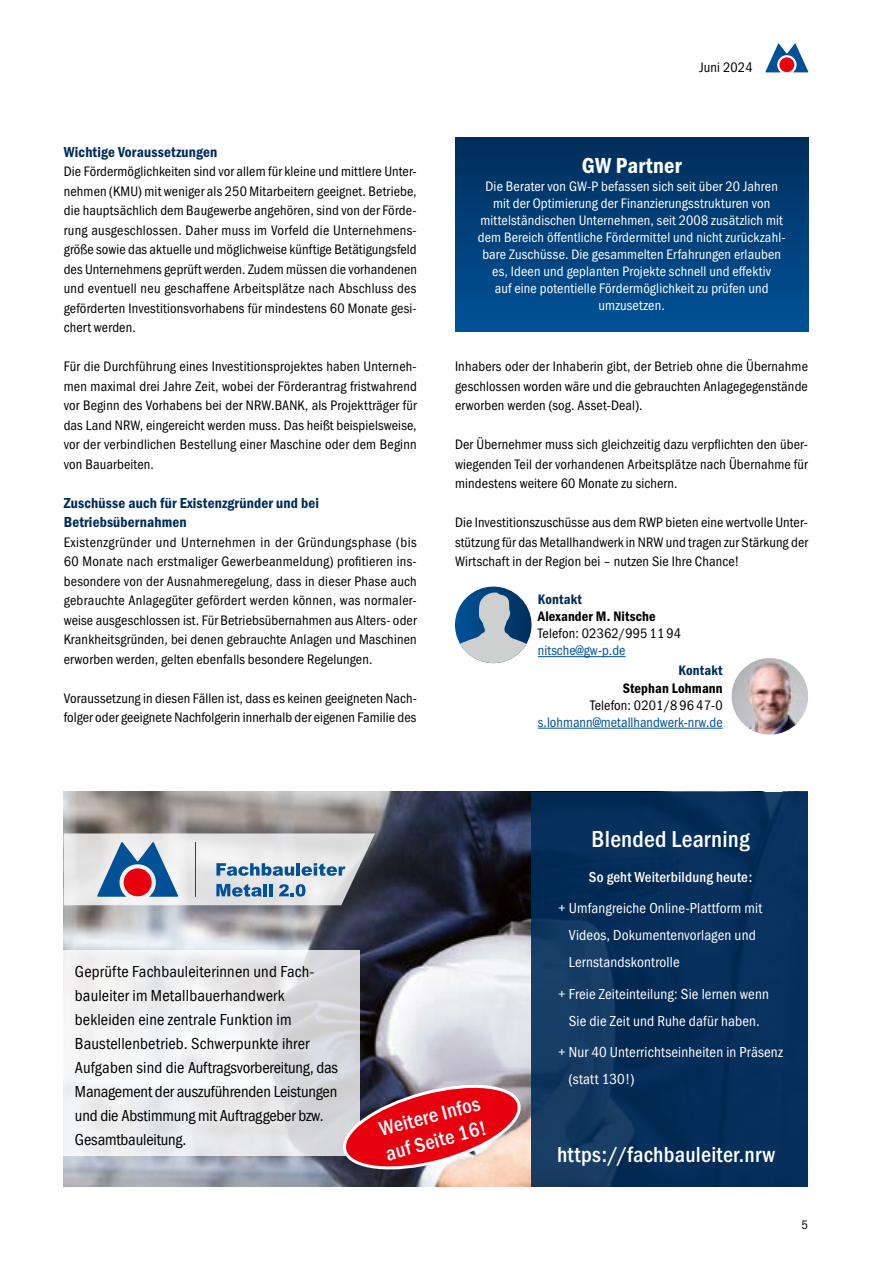
<style>
.page{position:relative;width:893px;height:1263px;background:#fff}
.page>*{position:absolute;margin:0;border:0;box-sizing:border-box;transform-origin:0 0}
.t1{font:500 24px "Franklin Gothic URW Cond";letter-spacing:.01em;color:#fff}
.t2{font:500 22.5px "Franklin Gothic URW Cond";letter-spacing:.01em;color:#fff}
.t3{font:22.5px "Franklin Gothic URW Con Dem";letter-spacing:.01em;color:#fff}
.t4{font:500 21px/25.2px "Franklin Gothic URW Cond";color:#fff}
.t5{font:16.5px/24px "Franklin Gothic URW Cond";letter-spacing:.01em;color:#000}
.t6{font:15px/27px "Franklin Gothic URW Cond";letter-spacing:.01em;color:#fff}
.t7{font:15px/19.5px "Franklin Gothic URW Con Dem";letter-spacing:.01em;color:#002c59}
.t8{font:500 15px "Franklin Gothic URW Cond";letter-spacing:.01em;color:#fff}
.t9{font:14.25px/19.5px "Franklin Gothic URW Cond";letter-spacing:.01em;color:#000;text-align:justify}
.t10{font:14.25px/17.1px "Franklin Gothic URW Cond";letter-spacing:.01em;color:#fff;text-align:center}
.t11{font:14.25px "Franklin Gothic URW Cond";color:#005196}
.t12{font:14.25px "Franklin Gothic URW Con Dem";letter-spacing:.01em;color:#000}
.t13{font:14.25px "Franklin Gothic URW Con Dem";letter-spacing:.01em;color:#002c59}
.t14{font:12.75px "Franklin Gothic URW Cond";color:#000}
</style>
<div class="page">
<img style="left:732px;top:658px;width:76px;height:77px;border-radius:38px">
<hr style="left:538px;top:728px;width:185px;height:1px;background:#005196">
<hr style="left:538px;top:656px;width:87px;height:1px;background:#005196">
<svg style="left:455px;top:587px;width:76px;height:76px"></svg>
<svg style="left:455px;top:592px;width:76px;height:71px"></svg>
<div style="left:455px;top:137px;width:353px;height:194px;background:linear-gradient(to bottom,#002e5b,#005297)"></div>
<img style="left:64px;top:791px;width:744px;height:395px">
<svg style="left:64px;top:833px;width:311px;height:72px;background:#babfcb"></svg>
<div style="left:531px;top:792px;width:277px;height:394px;background:linear-gradient(to right,#0e345d,#032c5a)"></div>
<svg style="left:64px;top:950px;width:296px;height:206px;fill:#ececee"></svg>
<svg style="left:340px;top:1081px;width:184px;height:92px;background:#cf4f58"></svg>
<svg style="left:765px;top:43px;width:43px;height:29px"></svg>
<div style="left:779px;top:57px;width:15px;height:15px;background:#e7000e;border-radius:50%"></div>
<p class="t7" style="left:64px;top:141px;width:155px">Wichtige Voraussetzungen</p>
<p class="t9" style="left:64px;top:161px;width:355px">Die Fördermöglichkeiten sind vor allem für kleine und mittlere Unter&shy;nehmen (KMU) mit weniger als 250 Mitarbeitern geeignet. Betriebe, die hauptsächlich dem Baugewerbe angehören, sind von der Förde&shy;rung ausgeschlossen. Daher muss im Vorfeld die Unternehmens&shy;größe sowie das aktuelle und möglichweise künftige Betätigungsfeld des Unternehmens geprüft werden. Zudem müssen die vorhandenen und eventuell neu geschaffene Arbeitsplätze nach Abschluss des geförderten Investitionsvorhabens für mindestens 60 Monate gesi&shy;chert werden.</p>
<p class="t9" style="left:64px;top:356px;width:355px">Für die Durchführung eines Investitionsprojektes haben Unterneh&shy;men maximal drei Jahre Zeit, wobei der Förderantrag fristwahrend vor Beginn des Vorhabens bei der NRW.BANK, als Projektträger für das Land NRW, eingereicht werden muss. Das heißt beispielsweise, vor der verbindlichen Bestellung einer Maschine oder dem Beginn von Bauarbeiten.</p>
<p class="t7" style="left:64px;top:492px;width:257px">Zuschüsse auch für Existenzgründer und bei<br>Betriebsübernahmen</p>
<p class="t9" style="left:64px;top:531px;width:354px">Existenzgründer und Unternehmen in der Gründungsphase (bis 60 Monate nach erstmaliger Gewerbeanmeldung) profitieren ins&shy;besondere von der Ausnahmeregelung, dass in dieser Phase auch gebrauchte Anlagegüter gefördert werden können, was normaler&shy;weise ausgeschlossen ist. Für Betriebsübernahmen aus Alters- oder Krankheitsgründen, bei denen gebrauchte Anlagen und Maschinen erworben werden, gelten ebenfalls besondere Regelungen.</p>
<p class="t9" style="left:64px;top:687px;width:355px">Voraussetzung in diesen Fällen ist, dass es keinen geeigneten Nach&shy;folger oder geeignete Nachfolgerin innerhalb der eigenen Familie des</p>
<p class="t9" style="left:699px;top:57px;width:55px">Juni 2024</p>
<h2 class="t3" style="left:582px;top:151px;width:101px">GW Partner</h2>
<p class="t10" style="left:478px;top:176px;width:309px">Die Berater von GW-P befassen sich seit über 20 Jahren mit der Optimierung der Finanzierungsstrukturen von mittelständischen Unternehmen, seit 2008 zusätzlich mit dem Bereich öffentliche Fördermittel und nicht zurückzahl&shy;bare Zuschüsse. Die gesammelten Erfahrungen erlauben es, Ideen und geplanten Projekte schnell und effektiv<br>auf eine potentielle Fördermöglichkeit zu prüfen und umzusetzen.</p>
<p class="t9" style="left:455px;top:356px;width:355px">Inhabers oder der Inhaberin gibt, der Betrieb ohne die Übernahme geschlossen worden wäre und die gebrauchten Anlagegegenstände erworben werden (sog. Asset-Deal).</p>
<p class="t9" style="left:455px;top:434px;width:354px">Der Übernehmer muss sich gleichzeitig dazu verpflichten den über&shy;wiegenden Teil der vorhandenen Arbeitsplätze nach Übernahme für mindestens weitere 60 Monate zu sichern.</p>
<p class="t9" style="left:455px;top:512px;width:355px">Die Investitionszuschüsse aus dem RWP bieten eine wertvolle Unter&shy;stützung für das Metallhandwerk in NRW und tragen zur Stärkung der Wirtschaft in der Region bei – nutzen Sie Ihre Chance!</p>
<p class="t13" style="left:538px;top:590px;width:46px">Kontakt</p>
<p class="t12" style="left:538px;top:607px;width:119px">Alexander M. Nitsche</p>
<p class="t9" style="left:538px;top:623px;width:145px">Telefon: 02362/995 11 94</p>
<p class="t11" style="left:538px;top:640px;width:89px">nitsche@gw-p.de</p>
<p class="t13" style="left:679px;top:661px;width:46px">Kontakt</p>
<p class="t12" style="left:623px;top:678px;width:101px">Stephan Lohmann</p>
<p class="t9" style="left:590px;top:694px;width:134px">Telefon: 0201/8 96 47-0</p>
<p class="t11" style="left:538px;top:712px;width:186px">s.lohmann@metallhandwerk-nrw.de</p>
<p class="t5" style="left:75px;top:958px;width:265px">Geprüfte Fachbauleiterinnen und Fach&shy;bauleiter im Metallbauerhandwerk bekleiden eine zentrale Funktion im Baustellenbetrieb. Schwerpunkte ihrer Aufgaben sind die Auftragsvorbereitung, das Management der auszuführenden Leistungen und die Abstimmung mit Auftraggeber bzw.<br>Gesamtbauleitung.</p>
<h3 class="t4" style="left:376px;top:1116px;width:105px;rotate:-15deg">Weitere Infos auf Seite 16!</h3>
<h1 class="t1" style="left:591px;top:821px;width:160px">Blended Learning</h1>
<p class="t8" style="left:589px;top:866px;width:165px">So geht Weiterbildung heute:</p>
<p class="t6" style="left:569px;top:894px;width:195px;text-indent:-11px">+ Umfangreiche Online-Plattform mit<br>Videos, Dokumentenvorlagen und<br>Lernstandskontrolle</p>
<p class="t6" style="left:558px;top:979px;width:212px;text-align:center">+ Freie Zeiteinteilung: Sie lernen wenn<br>Sie die Zeit und Ruhe dafür haben.</p>
<p class="t6" style="left:569px;top:1037px;width:216px;text-indent:-11px">+ Nur 40 Unterrichtseinheiten in Präsenz (statt 130!)</p>
<h2 class="t2" style="left:557px;top:1138px;width:220px">https://fachbauleiter.nrw</h2>
<p class="t14" style="left:801px;top:1215px;width:8px">5</p>
</div>
